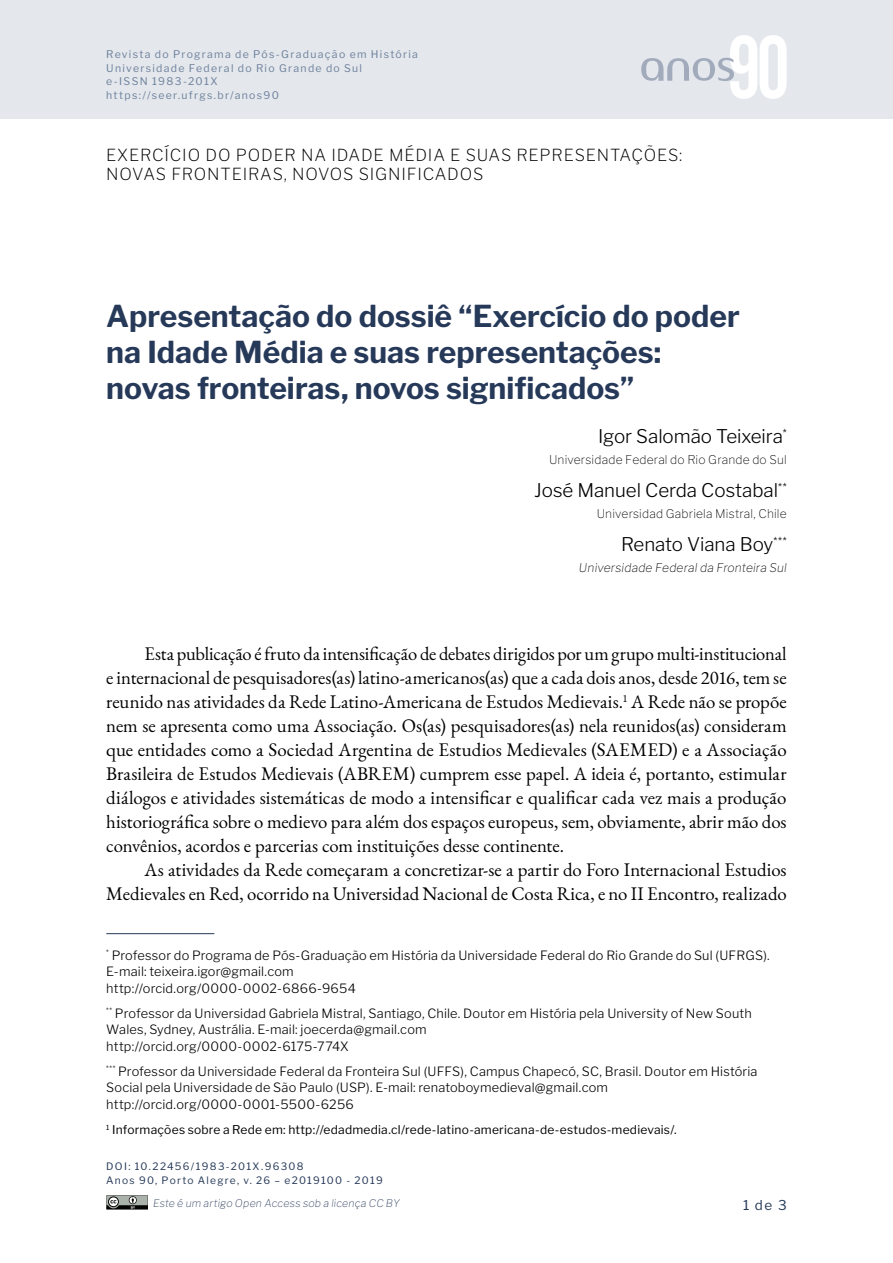
<style>
.page{position:relative;width:893px;height:1263px;background:#fff}
.page>*{position:absolute;margin:0;border:0;box-sizing:border-box;transform-origin:0 0}
.Titulo{font:700 30px/36px "Libre Franklin";color:#263959}
.Corpo_de_Texto{font:18.75px/24px "EB Garamond";color:#000;text-align:justify}
.Autor{font:300 18.75px "Libre Franklin";letter-spacing:-.005em;color:#000}
.t1{font:200 16.5px/19.8px "Libre Franklin";letter-spacing:.05em;color:#000}
.Numeração_de_página{font:13.5px "Libre Franklin";color:#263959}
.Nota_autor{font:300 12.75px/16.5px "Libre Franklin";letter-spacing:.015em;color:#000}
.Nota_de_rodapé{font:12px "Libre Franklin";letter-spacing:.02em;color:#000}
.Dados_-_Autor_meio{font:100 12px "Libre Franklin";letter-spacing:.015em;color:#000}
.Dados_Autor_-_ÚLTIMA{font:italic 100 12px "Libre Franklin";letter-spacing:.015em;color:#000}
.t2{font:10.5px/13.5px "Libre Franklin";letter-spacing:.125em;color:#6d819c}
.t3{font:italic 100 10.5px "Libre Franklin";letter-spacing:.02em;color:#263959}
.t4{font:10.2px/14.7px "Libre Franklin";letter-spacing:.125em;color:#263959}
</style>
<div class="page">
<div style="left:0;top:0;width:893px;height:119px;background:#e4e7ec"></div>
<svg style="left:641px;top:35px;width:146px;height:64px"></svg>
<svg style="left:106px;top:1195px;width:42px;height:15px"></svg>
<hr style="left:106px;top:933px;width:108px;height:1px;background:#263959">
<p class="t2" style="left:106px;top:48px;width:313px">Revista do Programa de Pós-Graduação em História Universidade Federal do Rio Grande do Sul<br>e-ISSN 1983-201X<br>https://seer.ufrgs.br/anos90</p>
<p class="t1" style="left:106px;top:145px;width:577px">EXERCÍCIO DO PODER NA IDADE MÉDIA E SUAS REPRESENTAÇÕES:<br>NOVAS FRONTEIRAS, NOVOS SIGNIFICADOS</p>
<h1 class="Titulo" style="left:106px;top:298px;width:635px">Apresentação do dossiê “Exercício do poder na Idade Média e suas representações: novas fronteiras, novos significados”</h1>
<p class="Autor" style="left:598px;top:425px;width:190px">Igor Salomão Teixeira<sup>*</sup></p>
<p class="Dados_-_Autor_meio" style="left:549px;top:452px;width:239px">Universidade Federal do Rio Grande do Sul</p>
<p class="Autor" style="left:534px;top:479px;width:254px">José Manuel Cerda Costabal<sup>**</sup></p>
<p class="Dados_-_Autor_meio" style="left:597px;top:506px;width:191px">Universidad Gabriela Mistral, Chile</p>
<p class="Autor" style="left:621px;top:533px;width:167px">Renato Viana Boy<sup>***</sup></p>
<p class="Dados_Autor_-_ÚLTIMA" style="left:579px;top:560px;width:209px">Universidade Federal da Fronteira Sul</p>
<p class="Corpo_de_Texto" style="left:106px;top:642px;width:682px;text-indent:38px">Esta publicação é fruto da intensificação de debates dirigidos por um grupo multi-institucional e internacional de pesquisadores(as) latino-americanos(as) que a cada dois anos, desde 2016, tem se reunido nas atividades da Rede Latino-Americana de Estudos Medievais.<sup>1</sup> A Rede não se propõe nem se apresenta como uma Associação. Os(as) pesquisadores(as) nela reunidos(as) consideram que entidades como a Sociedad Argentina de Estudios Medievales (SAEMED) e a Associação Brasileira de Estudos Medievais (ABREM) cumprem esse papel. A ideia é, portanto, estimular diálogos e atividades sistemáticas de modo a intensificar e qualificar cada vez mais a produção historiográfica sobre o medievo para além dos espaços europeus, sem, obviamente, abrir mão dos convênios, acordos e parcerias com instituições desse continente.</p>
<p class="Corpo_de_Texto" style="left:106px;top:858px;width:682px;text-align:right">As atividades da Rede começaram a concretizar-se a partir do Foro Internacional Estudios<br>Medievales en Red, ocorrido na Universidad Nacional de Costa Rica, e no II Encontro, realizado</p>
<p class="Nota_autor" style="left:106px;top:947px;width:665px"><sup>*</sup> Professor do Programa de Pós-Graduação em História da Universidade Federal do Rio Grande do Sul (UFRGS).<br>E-mail: teixeira.igor@gmail.com<br>http://orcid.org/0000-0002-6866-9654</p>
<p class="Nota_autor" style="left:106px;top:1005px;width:647px"><sup>**</sup> Professor da Universidad Gabriela Mistral, Santiago, Chile. Doutor em História pela University of New South<br>Wales, Sydney, Austrália. E-mail: joecerda@gmail.com<br>http://orcid.org/0000-0002-6175-774X</p>
<p class="Nota_autor" style="left:106px;top:1063px;width:653px"><sup>***</sup> Professor da Universidade Federal da Fronteira Sul (UFFS), Campus Chapecó, SC, Brasil. Doutor em História<br>Social pela Universidade de São Paulo (USP). E-mail: renatoboymedieval@gmail.com http://orcid.org/0000-0001-5500-6256</p>
<p class="Nota_de_rodapé" style="left:106px;top:1123px;width:572px"><sup>1</sup> Informações sobre a Rede em: http://edadmedia.cl/rede-latino-americana-de-estudos-medievais/.</p>
<p class="t4" style="left:106px;top:1158px;width:278px">DOI: 10.22456/1983-201X.96308<br>Anos 90, Porto Alegre, v. 26 – e2019100 - 2019</p>
<p class="t3" style="left:153px;top:1197px;width:248px">Este é um artigo Open Access sob a licença CC BY</p>
<p class="Numeração_de_página" style="left:743px;top:1197px;width:45px">1 de 3</p>
</div>
